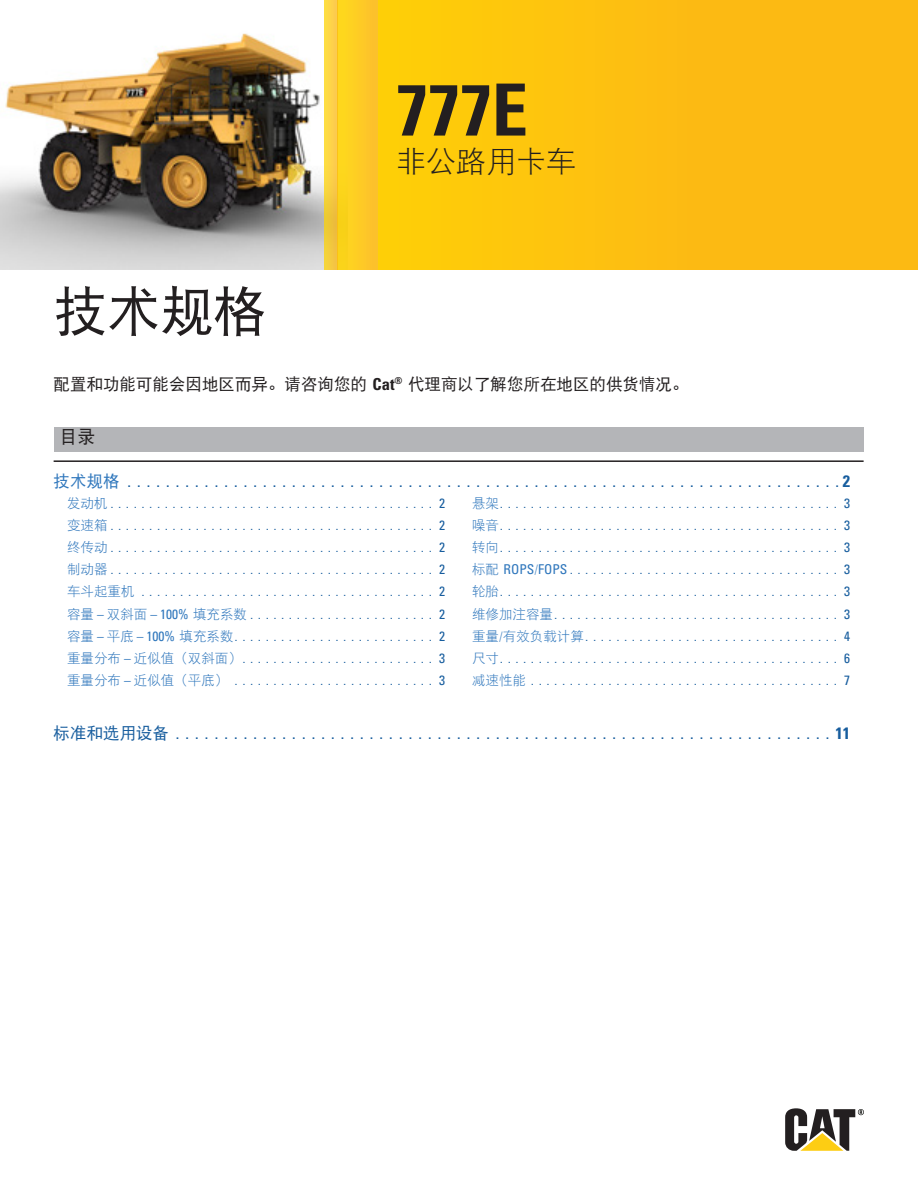
<style>
.page{position:relative;width:918px;height:1188px;background:#fff}
.page>*{position:absolute;margin:0;border:0;box-sizing:border-box;transform-origin:0 0}
.ProductDetails{font:700 condensed 72px "Univers LT Std";color:#231f20}
.HD-Technical_Specifi{font:54px "DFP Hei W5";color:#231f20}
.ProductFamily{font:30px "DFP Hei W3";color:#231f20}
.MH{font:18px "DFP Hei W5";color:#231f20}
.TofC-subhead{font:16.5px "DFP Hei W5";color:#175d9e}
.BC1{font:16.5px "DFP Hei W5";color:#231f20}
.TofC-table__2_column{font:13.5px "DFP Hei W3";color:#175d9e}
.s1{font-family:"Univers LT Std";font-weight:700;font-stretch:condensed}
.s2{color:#2e76bc}
.s3{font-family:"Univers LT Std";font-stretch:condensed}
.s4{font-family:"Univers LT Std";font-stretch:condensed;color:#2e76bc}
</style>
<div class="page">
<img style="left:0;top:33px;width:324px;height:237px">
<div style="left:378px;top:0;width:540px;height:270px;background:linear-gradient(to right,#fecc09,#fbb516)"></div>
<div style="left:338px;top:0;width:40px;height:270px;background:#fecd24"></div>
<svg style="left:324px;top:0;width:14px;height:270px;background:#f9cf40"></svg>
<svg style="left:785px;top:1108px;width:79px;height:42px"></svg>
<div style="left:54px;top:427px;width:810px;height:25px;background:#b4b5b8"></div>
<hr style="left:54px;top:460px;width:810px;height:2px;background:#231f20">
<p class="ProductDetails" style="left:396px;top:66px;width:133px">777E</p>
<p class="ProductFamily" style="left:396px;top:146px;width:181px">非公路用卡车</p>
<p class="HD-Technical_Specifi" style="left:54px;top:284px;width:214px">技术规格</p>
<p class="BC1" style="left:54px;top:376px;width:636px">配置和功能可能会因地区而异。请咨询您的 <span class="s1">Cat</span><sup>®</sup> 代理商以了解您所在地区的供货情况。</p>
<p class="MH" style="left:60px;top:428px;width:37px">目录</p>
<p class="TofC-subhead" style="left:54px;top:473px;width:798px"><span class="s2">技术规格</span> . . . . . . . . . . . . . . . . . . . . . . . . . . . . . . . . . . . . . . . . . . . . . . . . . . . . . . . . . . . . . . . . . . . . . . . . . <span class="s1">2</span></p>
<p class="TofC-table__2_column" style="left:67px;top:496px;width:380px"><span class="s2">发动机</span> . . . . . . . . . . . . . . . . . . . . . . . . . . . . . . . . . . . . . . . . . . <span class="s3">2</span></p>
<p class="TofC-table__2_column" style="left:67px;top:518px;width:380px"><span class="s2">变速箱</span> . . . . . . . . . . . . . . . . . . . . . . . . . . . . . . . . . . . . . . . . . . <span class="s3">2</span></p>
<p class="TofC-table__2_column" style="left:67px;top:540px;width:380px"><span class="s2">终传动</span> . . . . . . . . . . . . . . . . . . . . . . . . . . . . . . . . . . . . . . . . . . <span class="s3">2</span></p>
<p class="TofC-table__2_column" style="left:67px;top:563px;width:380px"><span class="s2">制动器</span> . . . . . . . . . . . . . . . . . . . . . . . . . . . . . . . . . . . . . . . . . . <span class="s3">2</span></p>
<p class="TofC-table__2_column" style="left:67px;top:585px;width:380px"><span class="s2">车斗起重机</span> . ...................................... <span class="s3">2</span></p>
<p class="TofC-table__2_column" style="left:67px;top:607px;width:380px"><span class="s2">容量</span> <span class="s4">–</span> <span class="s2">双斜面</span> <span class="s4">– 100%</span> <span class="s2">填充系数</span> . . . . . . . . . . . . . . . . . . . . . . . . <span class="s3">2</span></p>
<p class="TofC-table__2_column" style="left:67px;top:629px;width:380px"><span class="s2">容量</span> <span class="s4">–</span> <span class="s2">平底</span> <span class="s4">– 100%</span> <span class="s2">填充系数</span> . . . . . . . . . . . . . . . . . . . . . . . . . . <span class="s3">2</span></p>
<p class="TofC-table__2_column" style="left:67px;top:651px;width:380px"><span class="s2">重量分布</span> <span class="s4">–</span> <span class="s2">近似值（双斜面）</span> . . . . . . . . . . . . . . . . . . . . . . . . . <span class="s3">3</span></p>
<p class="TofC-table__2_column" style="left:67px;top:674px;width:380px"><span class="s2">重量分布</span> <span class="s4">–</span> <span class="s2">近似值（平底）</span> . .......................... <span class="s3">3</span></p>
<p class="TofC-table__2_column" style="left:472px;top:496px;width:380px"><span class="s2">悬架</span> . . . . . . . . . . . . . . . . . . . . . . . . . . . . . . . . . . . . . . . . . . . . <span class="s3">3</span></p>
<p class="TofC-table__2_column" style="left:472px;top:518px;width:380px"><span class="s2">噪音</span> . . . . . . . . . . . . . . . . . . . . . . . . . . . . . . . . . . . . . . . . . . . . <span class="s3">3</span></p>
<p class="TofC-table__2_column" style="left:472px;top:540px;width:380px"><span class="s2">转向</span> . . . . . . . . . . . . . . . . . . . . . . . . . . . . . . . . . . . . . . . . . . . . <span class="s3">3</span></p>
<p class="TofC-table__2_column" style="left:472px;top:563px;width:380px"><span class="s2">标配</span> <span class="s4">ROPS</span><span class="s2">/</span><span class="s4">FOPS</span> . . . . . . . . . . . . . . . . . . . . . . . . . . . . . . . . . . . <span class="s3">3</span></p>
<p class="TofC-table__2_column" style="left:472px;top:585px;width:380px"><span class="s2">轮胎</span> . . . . . . . . . . . . . . . . . . . . . . . . . . . . . . . . . . . . . . . . . . . . <span class="s3">3</span></p>
<p class="TofC-table__2_column" style="left:472px;top:607px;width:380px"><span class="s2">维修加注容量</span> . . . . . . . . . . . . . . . . . . . . . . . . . . . . . . . . . . . . . <span class="s3">3</span></p>
<p class="TofC-table__2_column" style="left:472px;top:629px;width:380px"><span class="s2">重量/有效负载计算</span> . . . . . . . . . . . . . . . . . . . . . . . . . . . . . . . . . <span class="s3">4</span></p>
<p class="TofC-table__2_column" style="left:472px;top:651px;width:380px"><span class="s2">尺寸</span> . . . . . . . . . . . . . . . . . . . . . . . . . . . . . . . . . . . . . . . . . . . . <span class="s3">6</span></p>
<p class="TofC-table__2_column" style="left:472px;top:674px;width:380px"><span class="s2">减速性能</span> . ........................................ <span class="s3">7</span></p>
<p class="TofC-subhead" style="left:54px;top:725px;width:798px">标准和选用设备 . . . . . . . . . . . . . . . . . . . . . . . . . . . . . . . . . . . . . . . . . . . . . . . . . . . . . . . . . . . . . . . . . . . . <span class="s1">11</span></p>
</div>
